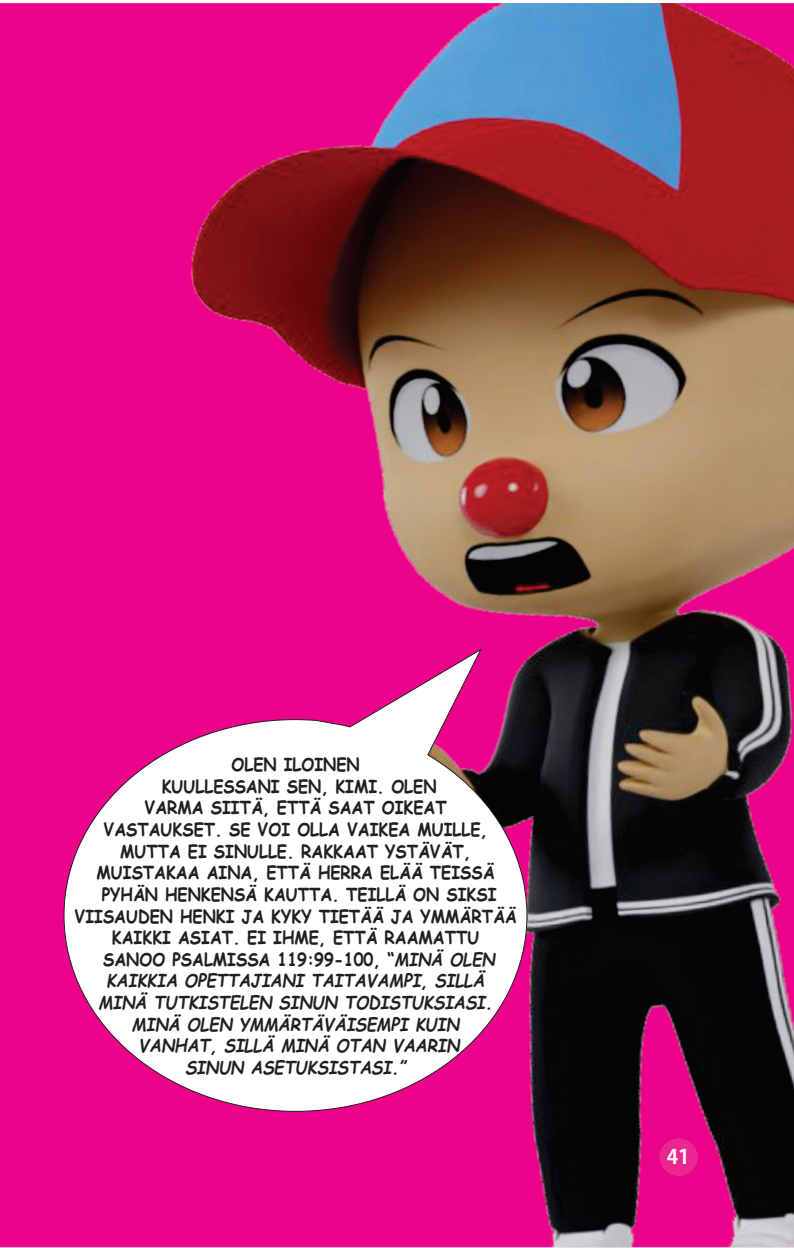
<style>
.page{position:relative;width:794px;height:1248px;background:#fff}
.page>*{position:absolute;margin:0;border:0;box-sizing:border-box;transform-origin:0 0}
.t1{font:700 20px "Koz Go Pr 6 N";color:#fff}
.t2{font:700 18px/21.6px "Comic Sans MS";color:#231f20;text-align:center;scale:.9 1}
.t3{font:italic 700 18px "Comic Sans MS";color:#231f20;scale:.9 1}
.s1{font-style:italic}
.s2{color:#000}
</style>
<div class="page">
<img style="left:0;top:3px;width:794px;height:1244px">
<img style="left:659px;top:1138px;width:38px;height:37px">
<svg style="left:63px;top:648px;width:465px;height:464px"></svg>
<p class="t2" style="left:231px;top:753px;width:144px">OLEN ILOINEN</p>
<p class="t2" style="left:162px;top:774px;width:307px">KUULLESSANI SEN, KIMI. OLEN</p>
<p class="t2" style="left:144px;top:796px;width:337px">VARMA SIITÄ, ETTÄ SAAT OIKEAT</p>
<p class="t2" style="left:103px;top:818px;width:428px">VASTAUKSET. SE VOI OLLA VAIKEA MUILLE,</p>
<p class="t2" style="left:120px;top:839px;width:391px">MUTTA EI SINULLE. RAKKAAT YSTÄVÄT,</p>
<p class="t2" style="left:97px;top:861px;width:443px">MUISTAKAA AINA, ETTÄ HERRA ELÄÄ TEISSÄ</p>
<p class="t2" style="left:74px;top:882px;width:493px">PYHÄN HENKENSÄ KAUTTA. TEILLÄ ON SIKSI<br>VIISAUDEN HENKI JA KYKY TIETÄÄ JA YMMÄRTÄÄ<br>KAIKKI ASIAT. EI IHME, ETTÄ RAAMATTU</p>
<p class="t2" style="left:103px;top:947px;width:437px">SANOO PSALMISSA 119:99-100, “<span class="s1">MINÄ OLEN</span></p>
<p class="t3" style="left:106px;top:967px;width:422px">KAIKKIA OPETTAJIANI TAITAVAMPI, SILLÄ</p>
<p class="t3" style="left:99px;top:989px;width:439px">MINÄ TUTKISTELEN SINUN TODISTUKSIASI.</p>
<p class="t3" style="left:132px;top:1010px;width:365px">MINÄ OLEN YMMÄRTÄVÄISEMPI KUIN</p>
<p class="t3" style="left:139px;top:1032px;width:358px">VANHAT, SILLÄ MINÄ OTAN VAARIN</p>
<p class="t3" style="left:185px;top:1053px;width:246px">SINUN ASETUKSISTASI.”</p>
<p class="t1" style="left:667px;top:1144px;width:48px">41<span class="s2">41</span></p>
</div>
